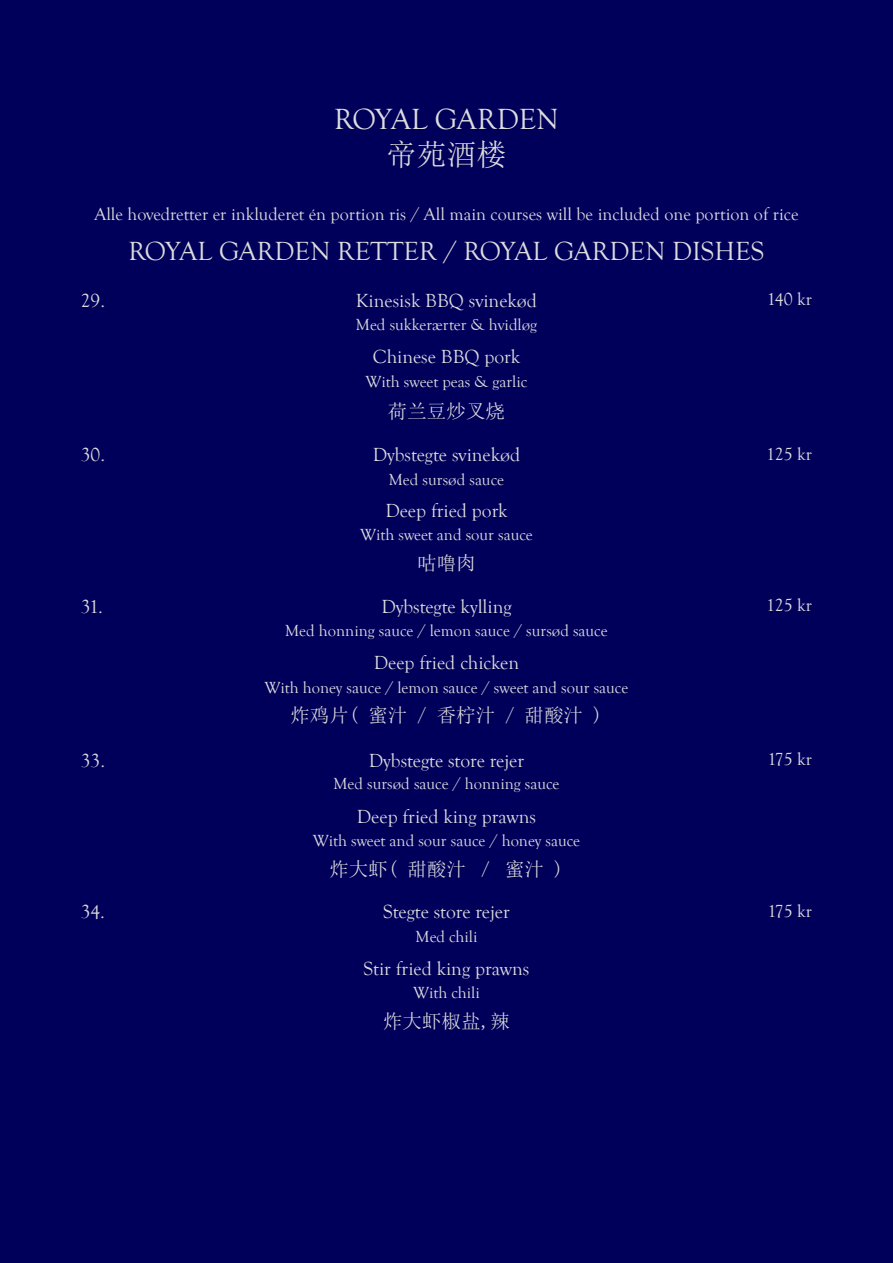
<style>
.page{position:relative;width:893px;height:1263px;background:#fff}
.page>*{position:absolute;margin:0;border:0;box-sizing:border-box;transform-origin:0 0}
.t1{font:30px "Goudy Old Style T";color:#ddd}
.t2{font:30px "Sim Sun";color:#ddd}
.t3{font:27px "Goudy Old Style T";color:#ddd}
.t4{font:19.5px "Goudy Old Style T";color:#ddd}
.t5{font:19.5px "Sim Sun";color:#ddd}
.t6{font:18px "Goudy Old Style T";color:#ddd}
.t7{font:16.5px "Goudy Old Style T";color:#ddd}
</style>
<div class="page">
<div style="left:12px;top:0;width:881px;height:1263px;background:#00005b"></div>
<div style="left:0;top:0;width:12px;height:1263px;background:#00005b"></div>
<p class="t1" style="left:334px;top:103px;width:226px">ROYAL GARDEN</p>
<p class="t2" style="left:386px;top:139px;width:121px">帝苑酒楼</p>
<p class="t6" style="left:94px;top:204px;width:706px">Alle hovedretter er inkluderet én portion ris / All main courses will be included one portion of rice</p>
<p class="t3" style="left:128px;top:237px;width:637px">ROYAL GARDEN RETTER / ROYAL GARDEN DISHES</p>
<p class="t4" style="left:81px;top:290px;width:26px">29.</p>
<p class="t4" style="left:356px;top:290px;width:183px">Kinesisk BBQ svinekød</p>
<p class="t6" style="left:767px;top:289px;width:47px">140 kr</p>
<p class="t4" style="left:81px;top:444px;width:26px">30.</p>
<p class="t7" style="left:356px;top:316px;width:183px">Med sukkerærter &amp; hvidløg</p>
<p class="t4" style="left:373px;top:346px;width:149px">Chinese BBQ pork</p>
<p class="t7" style="left:366px;top:372px;width:163px">With sweet peas &amp; garlic</p>
<p class="t5" style="left:388px;top:401px;width:118px">荷兰豆炒叉烧</p>
<p class="t4" style="left:373px;top:444px;width:149px">Dybstegte svinekød</p>
<p class="t7" style="left:389px;top:470px;width:117px">Med sursød sauce</p>
<p class="t6" style="left:766px;top:444px;width:47px">125 kr</p>
<p class="t4" style="left:81px;top:595px;width:24px">31.</p>
<p class="t4" style="left:385px;top:500px;width:124px">Deep fried pork</p>
<p class="t7" style="left:360px;top:526px;width:174px">With sweet and sour sauce</p>
<p class="t5" style="left:417px;top:553px;width:60px">咕噜肉</p>
<p class="t4" style="left:381px;top:595px;width:132px">Dybstegte kylling</p>
<p class="t7" style="left:285px;top:622px;width:324px">Med honning sauce / lemon sauce / sursød sauce</p>
<p class="t6" style="left:766px;top:595px;width:47px">125 kr</p>
<p class="t4" style="left:81px;top:750px;width:26px">33.</p>
<p class="t4" style="left:81px;top:901px;width:26px">34.</p>
<p class="t4" style="left:374px;top:652px;width:147px">Deep fried chicken</p>
<p class="t7" style="left:264px;top:678px;width:365px">With honey sauce / lemon sauce / sweet and sour sauce</p>
<p class="t5" style="left:290px;top:706px;width:314px">炸鸡片( 蜜汁 / 香柠汁 / 甜酸汁 )</p>
<p class="t4" style="left:369px;top:750px;width:157px">Dybstegte store rejer</p>
<p class="t7" style="left:333px;top:775px;width:228px">Med sursød sauce / honning sauce</p>
<p class="t4" style="left:357px;top:805px;width:181px">Deep fried king prawns</p>
<p class="t7" style="left:313px;top:832px;width:269px">With sweet and sour sauce / honey sauce</p>
<p class="t5" style="left:329px;top:859px;width:236px">炸大虾( 甜酸汁 ／ 蜜汁 )</p>
<p class="t4" style="left:383px;top:901px;width:128px">Stegte store rejer</p>
<p class="t7" style="left:415px;top:927px;width:63px">Med chili</p>
<p class="t4" style="left:363px;top:958px;width:167px">Stir fried king prawns</p>
<p class="t7" style="left:413px;top:984px;width:68px">With chili</p>
<p class="t5" style="left:383px;top:1011px;width:128px">炸大虾椒盐,辣</p>
<p class="t6" style="left:767px;top:750px;width:46px">175 kr</p>
<p class="t6" style="left:767px;top:901px;width:46px">175 kr</p>
</div>
